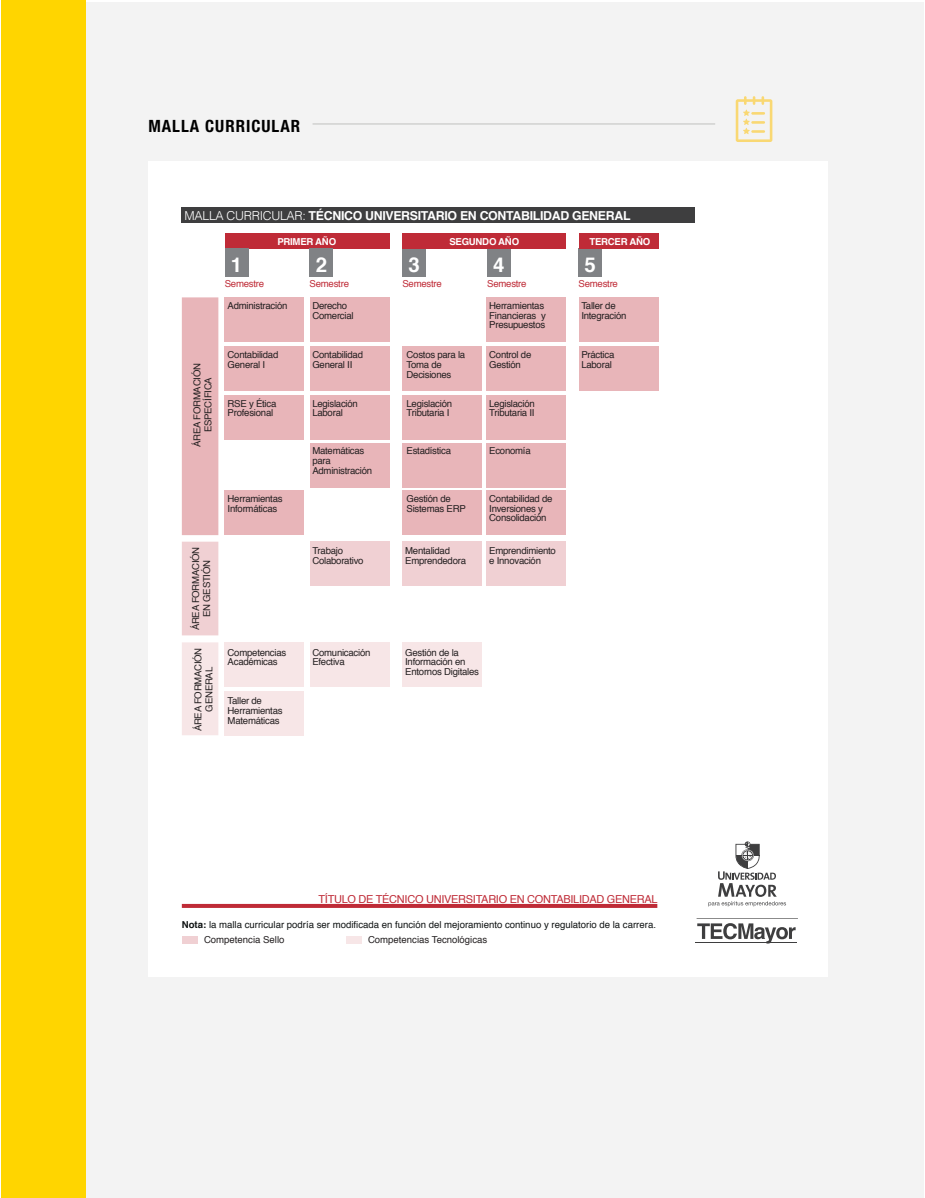
<style>
.page{position:relative;width:925px;height:1198px;background:#fff}
.page>*{position:absolute;margin:0;border:0;box-sizing:border-box;transform-origin:0 0}
.t1{font:700 20.4px "Helvetica";color:#fff}
.t2{font:700 condensed 16.95px "Helvetica Neue LT Std";letter-spacing:.06em;color:#000}
.t3{font:700 12.3px "Helvetica";letter-spacing:-.025em;color:#fff}
.t4{font:10.95px "Helvetica";letter-spacing:-.025em;color:#bf2b37}
.t5{font:9.6px/9.6px "Helvetica";letter-spacing:-.025em;color:#231f20}
.t6{font:9.6px "Helvetica";color:#0f1313}
.t7{font:9.6px "Helvetica";letter-spacing:-.025em;color:#bf2b37}
.t8{font:9.6px "Helvetica";color:#231f20}
.t9{font:700 9.6px "Helvetica";letter-spacing:-.025em;color:#fff}
.s1{font-weight:300}
.s2{font-weight:700}
</style>
<div class="page">
<div style="left:5px;top:2px;width:918px;height:1195px;background:#f3f3f3"></div>
<div style="left:1px;top:0;width:84px;height:1197px;background:#ffd500"></div>
<hr style="left:312px;top:123px;width:403px;height:2px;background:#767774">
<svg style="left:735px;top:96px;width:37px;height:46px"></svg>
<div style="left:148px;top:162px;width:679px;height:814px;background:#fff"></div>
<div style="left:181px;top:207px;width:514px;height:16px;background:#3e3e3f"></div>
<div style="left:182px;top:297px;width:36px;height:238px;background:#e8b5b9"></div>
<div style="left:182px;top:541px;width:36px;height:94px;background:#f0d0d3"></div>
<div style="left:182px;top:642px;width:36px;height:93px;background:#f7e6e7"></div>
<div style="left:224px;top:297px;width:79px;height:45px;background:#e8b5b9"></div>
<div style="left:224px;top:346px;width:79px;height:45px;background:#e8b5b9"></div>
<div style="left:309px;top:395px;width:80px;height:44px;background:#e8b5b9"></div>
<div style="left:309px;top:346px;width:80px;height:45px;background:#e8b5b9"></div>
<div style="left:225px;top:233px;width:164px;height:16px;background:#bf2b37"></div>
<div style="left:225px;top:249px;width:23px;height:28px;background:#808285"></div>
<div style="left:309px;top:249px;width:24px;height:28px;background:#808285"></div>
<div style="left:486px;top:297px;width:79px;height:45px;background:#e8b5b9"></div>
<div style="left:486px;top:395px;width:79px;height:44px;background:#e8b5b9"></div>
<div style="left:486px;top:443px;width:79px;height:44px;background:#e8b5b9"></div>
<div style="left:402px;top:346px;width:80px;height:45px;background:#e8b5b9"></div>
<div style="left:486px;top:346px;width:79px;height:45px;background:#e8b5b9"></div>
<div style="left:402px;top:395px;width:80px;height:44px;background:#e8b5b9"></div>
<div style="left:486px;top:491px;width:79px;height:44px;background:#e8b5b9"></div>
<div style="left:224px;top:395px;width:79px;height:44px;background:#e8b5b9"></div>
<div style="left:309px;top:642px;width:80px;height:44px;background:#f7e6e7"></div>
<div style="left:224px;top:642px;width:79px;height:44px;background:#f7e6e7"></div>
<div style="left:224px;top:691px;width:79px;height:44px;background:#f7e6e7"></div>
<div style="left:402px;top:642px;width:80px;height:44px;background:#f7e6e7"></div>
<div style="left:309px;top:541px;width:80px;height:45px;background:#f0d0d3"></div>
<div style="left:402px;top:541px;width:80px;height:45px;background:#f0d0d3"></div>
<div style="left:486px;top:541px;width:79px;height:45px;background:#f0d0d3"></div>
<div style="left:402px;top:249px;width:23px;height:28px;background:#808285"></div>
<div style="left:487px;top:249px;width:23px;height:28px;background:#808285"></div>
<div style="left:402px;top:233px;width:163px;height:16px;background:#bf2b37"></div>
<div style="left:578px;top:297px;width:80px;height:45px;background:#e8b5b9"></div>
<div style="left:578px;top:346px;width:80px;height:45px;background:#e8b5b9"></div>
<div style="left:224px;top:491px;width:79px;height:44px;background:#e8b5b9"></div>
<div style="left:309px;top:443px;width:80px;height:44px;background:#e8b5b9"></div>
<div style="left:402px;top:443px;width:80px;height:44px;background:#e8b5b9"></div>
<div style="left:578px;top:249px;width:23px;height:28px;background:#808285"></div>
<div style="left:578px;top:233px;width:80px;height:16px;background:#bf2b37"></div>
<div style="left:309px;top:297px;width:80px;height:45px;background:#e8b5b9"></div>
<div style="left:402px;top:491px;width:80px;height:44px;background:#e8b5b9"></div>
<svg style="left:182px;top:903px;width:475px;height:4px;fill:#bf2b37"></svg>
<svg style="left:697px;top:923px;width:98px;height:19px"></svg>
<hr style="left:696px;top:918px;width:101px;height:1px;background:#3e3e3f">
<hr style="left:695px;top:942px;width:101px;height:1px;background:#3e3e3f">
<svg style="left:708px;top:841px;width:77px;height:65px"></svg>
<div style="left:182px;top:936px;width:15px;height:7px;background:#f0d0d3"></div>
<div style="left:346px;top:936px;width:15px;height:7px;background:#f7e6e7"></div>
<h2 class="t2" style="left:148px;top:115px;width:153px">MALLA CURRICULAR</h2>
<p class="t3" style="left:184px;top:206px;width:447px"><span class="s1">MALLA CURRICULAR:</span> TÉCNICO UNIVERSITARIO EN CONTABILIDAD GENERAL</p>
<p class="t5" style="left:192px;top:447px;width:85px;line-height:10.9px;text-align:center;rotate:-90deg">ÁREA FORMACIÓN<br>ESPECÍFICA</p>
<p class="t5" style="left:190px;top:630px;width:85px;line-height:10.9px;text-align:center;rotate:-90deg">ÁREA FORMACIÓN<br>EN GESTIÓN</p>
<p class="t5" style="left:193px;top:731px;width:85px;line-height:10.9px;text-align:center;rotate:-90deg">ÁREA FORMACIÓN<br>GENERAL</p>
<h1 class="t1" style="left:231px;top:248px;width:13px">1</h1>
<p class="t7" style="left:225px;top:276px;width:41px">Semestre</p>
<p class="t9" style="left:277px;top:233px;width:60px">PRIMER AÑO</p>
<h1 class="t1" style="left:315px;top:248px;width:13px">2</h1>
<p class="t7" style="left:309px;top:276px;width:41px">Semestre</p>
<h1 class="t1" style="left:408px;top:248px;width:13px">3</h1>
<p class="t7" style="left:402px;top:276px;width:41px">Semestre</p>
<p class="t9" style="left:449px;top:233px;width:71px">SEGUNDO AÑO</p>
<h1 class="t1" style="left:493px;top:248px;width:13px">4</h1>
<p class="t7" style="left:487px;top:276px;width:41px">Semestre</p>
<p class="t5" style="left:227px;top:301px;width:61px">Administración</p>
<p class="t5" style="left:312px;top:301px;width:43px">Derecho<br>Comercial</p>
<p class="t5" style="left:227px;top:350px;width:52px">Contabilidad<br>General I</p>
<p class="t5" style="left:312px;top:350px;width:52px">Contabilidad<br>General II</p>
<p class="t5" style="left:312px;top:399px;width:47px">Legislación<br>Laboral</p>
<p class="t5" style="left:227px;top:399px;width:50px">RSE y Ética<br>Profesional</p>
<p class="t5" style="left:406px;top:350px;width:60px">Costos para la<br>Toma de<br>Decisiones</p>
<p class="t5" style="left:406px;top:399px;width:47px">Legislación<br>Tributaria I</p>
<p class="t5" style="left:227px;top:494px;width:56px">Herramientas<br>Informáticas</p>
<p class="t5" style="left:312px;top:446px;width:61px">Matemáticas para<br>Administración</p>
<p class="t5" style="left:406px;top:446px;width:46px">Estadística</p>
<p class="t5" style="left:406px;top:494px;width:61px">Gestión de<br>Sistemas ERP</p>
<p class="t5" style="left:489px;top:301px;width:58px">Herramientas<br>Financieras y<br>Presupuestos</p>
<p class="t5" style="left:489px;top:350px;width:44px">Control de<br>Gestión</p>
<p class="t5" style="left:489px;top:399px;width:47px">Legislación<br>Tributaria II</p>
<p class="t5" style="left:489px;top:446px;width:43px">Economía</p>
<p class="t5" style="left:489px;top:494px;width:65px">Contabilidad de<br>Inversiones y<br>Consolidación</p>
<p class="t5" style="left:312px;top:546px;width:53px">Trabajo<br>Colaborativo</p>
<p class="t5" style="left:405px;top:546px;width:62px">Mentalidad<br>Emprendedora</p>
<p class="t5" style="left:489px;top:546px;width:68px">Emprendimiento e Innovación</p>
<p class="t5" style="left:227px;top:648px;width:60px">Competencias<br>Académicas</p>
<p class="t5" style="left:227px;top:696px;width:56px">Taller de<br>Herramientas<br>Matemáticas</p>
<p class="t5" style="left:312px;top:648px;width:60px">Comunicación<br>Efectiva</p>
<p class="t5" style="left:405px;top:648px;width:75px">Gestión de la<br>Información en<br>Entornos Digitales</p>
<p class="t9" style="left:589px;top:233px;width:62px">TERCER AÑO</p>
<h1 class="t1" style="left:584px;top:248px;width:13px">5</h1>
<p class="t7" style="left:578px;top:276px;width:41px">Semestre</p>
<p class="t5" style="left:581px;top:301px;width:47px">Taller de<br>Integración</p>
<p class="t5" style="left:581px;top:350px;width:34px">Práctica<br>Laboral</p>
<p class="t4" style="left:318px;top:890px;width:340px">TÍTULO DE TÉCNICO UNIVERSITARIO EN CONTABILIDAD GENERAL</p>
<p class="t6" style="left:182px;top:917px;width:475px"><span class="s2">Nota:</span> la malla curricular podría ser modificada en función del mejoramiento continuo y regulatorio de la carrera.</p>
<p class="t8" style="left:204px;top:932px;width:82px">Competencia Sello</p>
<p class="t8" style="left:368px;top:932px;width:121px">Competencias Tecnológicas</p>
</div>
